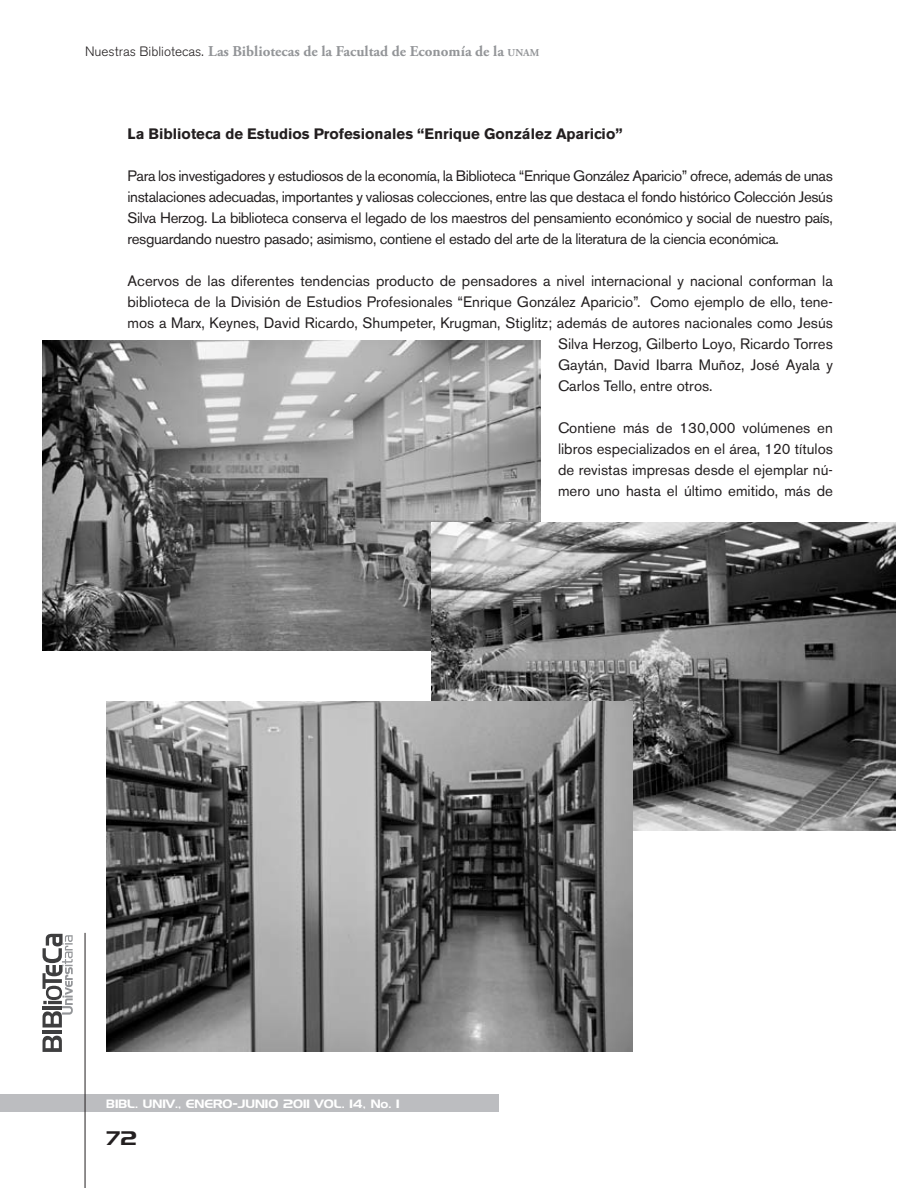
<style>
.page{position:relative;width:918px;height:1188px;background:#fff}
.page>*{position:absolute;margin:0;border:0;box-sizing:border-box;transform-origin:0 0}
.t1{font:19.5px "Denmark";color:#231f20}
.CUERPO_-_español{font:15px/21px "Akzidenz Grotesk BE";color:#231f20;text-align:justify}
.t2{font:700 15px "Adobe Garamond Pro";color:#939598}
.Subtitulo_1{font:700 15px "Akzidenz Grotesk BE";color:#231f20}
.t3{font:12px "Denmark";color:#fff}
.s1{font-family:"Akzidenz Grotesk BE";font-weight:300;font-size:13.5px;color:#231f20}
.s2{font-size:10.5px}
</style>
<div class="page">
<svg style="left:43px;top:1036px;width:19px;height:16px"></svg>
<hr style="left:43px;top:1030px;width:19px;height:4px;background:#3e3e3f">
<svg style="left:43px;top:934px;width:30px;height:94px"></svg>
<div style="left:0;top:1094px;width:498px;height:17px;background:#bcbdc0"></div>
<hr style="left:85px;top:933px;width:1px;height:255px;background:#231f20">
<img style="left:43px;top:340px;width:498px;height:310px">
<img style="left:431px;top:523px;width:464px;height:307px">
<img style="left:106px;top:701px;width:527px;height:351px">
<p class="t2" style="left:85px;top:43px;width:456px"><span class="s1">Nuestras Bibliotecas.</span> Las Bibliotecas de la Facultad de Economía de la <span class="s2">UNAM</span></p>
<p class="Subtitulo_1" style="left:128px;top:125px;width:497px">La Biblioteca de Estudios Profesionales “Enrique González Aparicio”</p>
<p class="CUERPO_-_español" style="left:128px;top:165px;width:707px">Para los investigadores y estudiosos de la economía, la Biblioteca “Enrique González Aparicio” ofrece, además de unas instalaciones adecuadas, importantes y valiosas colecciones, entre las que destaca el fondo histórico Colección Jesús Silva Herzog. La biblioteca conserva el legado de los maestros del pensamiento económico y social de nuestro país, resguardando nuestro pasado; asimismo, contiene el estado del arte de la literatura de la ciencia económica.</p>
<p class="CUERPO_-_español" style="left:128px;top:270px;width:707px">Acervos de las diferentes tendencias producto de pensadores a nivel internacional y nacional conforman la</p>
<p class="CUERPO_-_español" style="left:128px;top:291px;width:707px">biblioteca de la División de Estudios Profesionales “Enrique González Aparicio”. Como ejemplo de ello, tene-</p>
<p class="CUERPO_-_español" style="left:128px;top:312px;width:707px">mos a Marx, Keynes, David Ricardo, Shumpeter, Krugman, Stiglitz; además de autores nacionales como Jesús</p>
<p class="CUERPO_-_español" style="left:558px;top:333px;width:276px">Silva Herzog, Gilberto Loyo, Ricardo Torres</p>
<p class="CUERPO_-_español" style="left:558px;top:354px;width:276px">Gaytán, David Ibarra Muñoz, José Ayala y</p>
<p class="CUERPO_-_español" style="left:558px;top:375px;width:156px">Carlos Tello, entre otros.</p>
<p class="CUERPO_-_español" style="left:558px;top:417px;width:276px">Contiene más de 130,000 volúmenes en libros especializados en el área, 120 títulos de revistas impresas desde el ejemplar nú&shy;mero uno hasta el último emitido, más de</p>
<p class="t3" style="left:106px;top:1096px;width:295px">BIBL. UNIV., ENERO-JUNIO 2011 VOL. 14, No. 1</p>
<h1 class="t1" style="left:106px;top:1127px;width:32px">72</h1>
</div>
